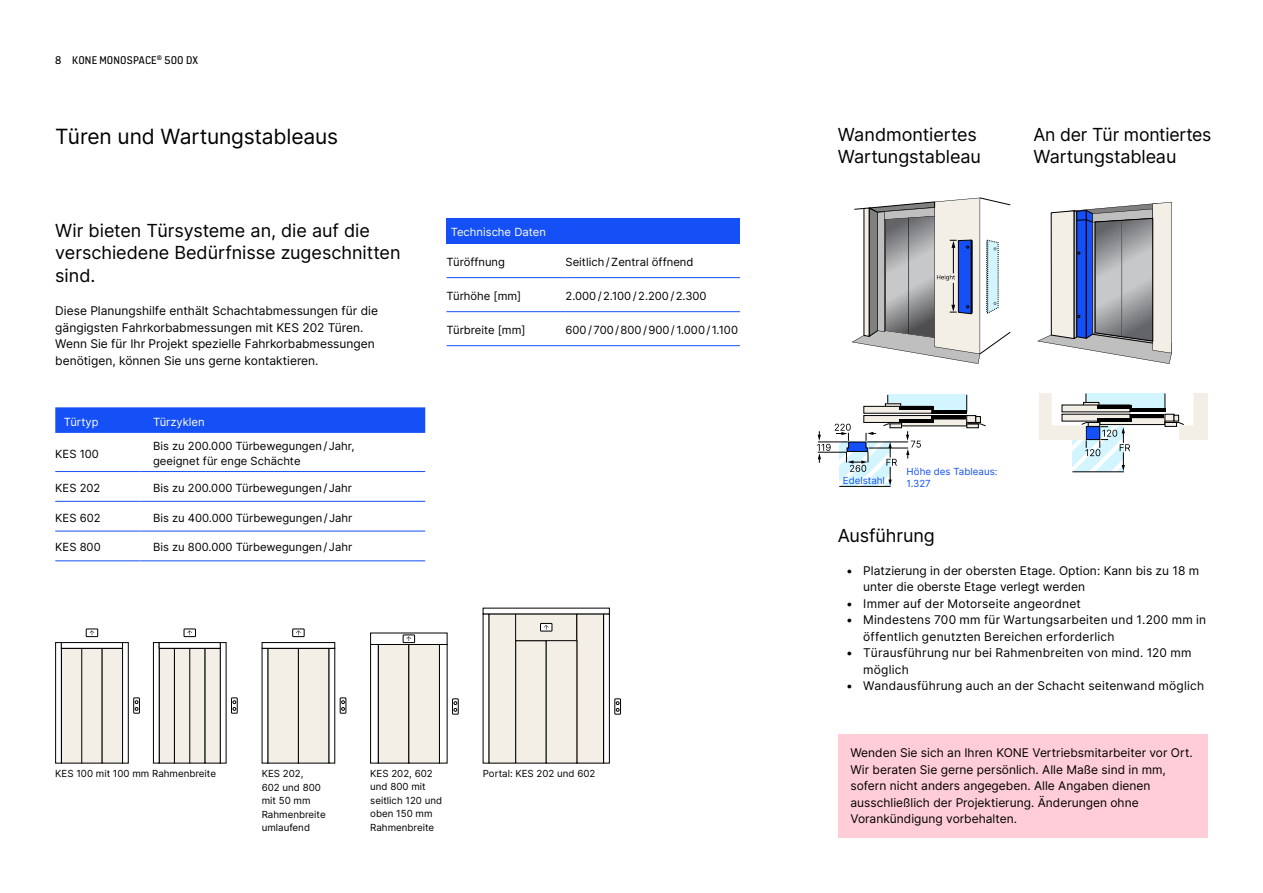
<style>
.page{position:relative;width:1263px;height:893px;background:#fff}
.page>*{position:absolute;margin:0;border:0;box-sizing:border-box;transform-origin:0 0}
.t1{font:21px "Inter";letter-spacing:-.01em;color:#000}
.t2{font:18px/22.5px "Inter";letter-spacing:-.005em;color:#000}
.t3{font:12px/16.5px "Inter";color:#000}
.t4{font:12px/16.5px "Inter";letter-spacing:.02em;color:#000}
.t5{font:12px "KONE Information";letter-spacing:.01em;color:#000}
.t6{font:11.25px/15px "Inter";color:#000}
.t7{font:11.25px "Inter";color:#fff}
.t8{font:9.75px/13.5px "Inter";color:#000}
.t9{font:9.75px/12px "Inter";color:#1450f5}
</style>
<div class="page">
<div style="left:61px;top:648px;width:21px;height:115px;background:#f3eee6"></div>
<div style="left:82px;top:648px;width:20px;height:115px;background:#f3eee6"></div>
<div style="left:102px;top:648px;width:21px;height:115px;background:#f3eee6"></div>
<div style="left:55px;top:642px;width:7px;height:121px;border:1px solid #000"></div>
<div style="left:61px;top:642px;width:62px;height:7px;border:1px solid #000"></div>
<div style="left:122px;top:642px;width:7px;height:121px;border:1px solid #000"></div>
<div style="left:133px;top:697px;width:7px;height:16px;border:1px solid #000"></div>
<svg style="left:135px;top:700px;width:3px;height:11px"></svg>
<div style="left:86px;top:629px;width:12px;height:8px;border:1px solid #000"></div>
<svg style="left:90px;top:630px;width:4px;height:5px"></svg>
<div style="left:159px;top:648px;width:15px;height:115px;background:#f3eee6"></div>
<div style="left:159px;top:648px;width:16px;height:115px;border:1px solid #000"></div>
<div style="left:174px;top:648px;width:16px;height:115px;background:#f3eee6"></div>
<div style="left:174px;top:648px;width:16px;height:115px;border:1px solid #000"></div>
<div style="left:190px;top:648px;width:15px;height:115px;background:#f3eee6"></div>
<div style="left:205px;top:648px;width:15px;height:115px;background:#f3eee6"></div>
<div style="left:153px;top:642px;width:6px;height:121px;border:1px solid #000"></div>
<div style="left:159px;top:642px;width:62px;height:7px;border:1px solid #000"></div>
<div style="left:220px;top:642px;width:6px;height:121px;border:1px solid #000"></div>
<div style="left:231px;top:697px;width:7px;height:16px;border:1px solid #000"></div>
<svg style="left:233px;top:700px;width:3px;height:11px"></svg>
<div style="left:184px;top:629px;width:12px;height:8px;border:1px solid #000"></div>
<svg style="left:187px;top:630px;width:5px;height:5px"></svg>
<div style="left:268px;top:648px;width:30px;height:115px;background:#f3eee6"></div>
<div style="left:298px;top:648px;width:31px;height:115px;background:#f3eee6"></div>
<div style="left:298px;top:648px;width:31px;height:115px;border:1px solid #000"></div>
<div style="left:262px;top:642px;width:73px;height:7px;border:1px solid #000"></div>
<div style="left:340px;top:697px;width:6px;height:16px;border:1px solid #000"></div>
<svg style="left:341px;top:700px;width:4px;height:11px"></svg>
<div style="left:292px;top:629px;width:12px;height:8px;border:1px solid #000"></div>
<svg style="left:296px;top:630px;width:5px;height:5px"></svg>
<div style="left:446px;top:218px;width:294px;height:26px;background:#1450f5"></div>
<hr style="left:446px;top:277px;width:120px;height:1px;background:#1450f5">
<hr style="left:566px;top:277px;width:174px;height:1px;background:#1450f5">
<hr style="left:446px;top:311px;width:120px;height:1px;background:#1450f5">
<hr style="left:566px;top:311px;width:174px;height:1px;background:#1450f5">
<hr style="left:446px;top:345px;width:120px;height:1px;background:#1450f5">
<hr style="left:566px;top:345px;width:174px;height:1px;background:#1450f5">
<svg style="left:55px;top:407px;width:370px;height:26px;background:#1853f5"></svg>
<hr style="left:55px;top:471px;width:85px;height:1px;background:#1450f5">
<hr style="left:140px;top:471px;width:285px;height:1px;background:#1450f5">
<hr style="left:55px;top:501px;width:85px;height:1px;background:#1450f5">
<hr style="left:140px;top:501px;width:285px;height:1px;background:#1450f5">
<hr style="left:55px;top:531px;width:85px;height:1px;background:#1450f5">
<hr style="left:140px;top:531px;width:285px;height:1px;background:#1450f5">
<hr style="left:55px;top:560px;width:85px;height:1px;background:#1450f5">
<hr style="left:140px;top:560px;width:285px;height:1px;background:#1450f5">
<div style="left:838px;top:735px;width:370px;height:103px;background:#ffcdd7"></div>
<div style="left:452px;top:698px;width:7px;height:16px;border:1px solid #000"></div>
<svg style="left:454px;top:701px;width:3px;height:11px"></svg>
<div style="left:378px;top:644px;width:31px;height:119px;background:#f3eee6"></div>
<div style="left:409px;top:644px;width:30px;height:119px;background:#f3eee6"></div>
<div style="left:408px;top:644px;width:32px;height:119px;border:1px solid #000"></div>
<div style="left:370px;top:644px;width:9px;height:119px;border:1px solid #000"></div>
<div style="left:439px;top:644px;width:8px;height:119px;border:1px solid #000"></div>
<div style="left:370px;top:633px;width:77px;height:12px;border:1px solid #000"></div>
<div style="left:403px;top:635px;width:12px;height:8px;border:1px solid #000"></div>
<svg style="left:406px;top:636px;width:5px;height:5px"></svg>
<div style="left:614px;top:698px;width:7px;height:16px;border:1px solid #000"></div>
<svg style="left:616px;top:701px;width:3px;height:11px"></svg>
<div style="left:516px;top:641px;width:30px;height:122px;background:#f3eee6"></div>
<div style="left:489px;top:614px;width:27px;height:149px;background:#f3eee6"></div>
<div style="left:488px;top:613px;width:28px;height:150px;border:1px solid #000"></div>
<div style="left:516px;top:614px;width:61px;height:27px;background:#f3eee6"></div>
<div style="left:515px;top:613px;width:62px;height:28px;border:1px solid #000"></div>
<div style="left:577px;top:614px;width:27px;height:149px;background:#f3eee6"></div>
<div style="left:546px;top:641px;width:31px;height:122px;background:#f3eee6"></div>
<div style="left:603px;top:613px;width:7px;height:150px;border:1px solid #000"></div>
<div style="left:540px;top:623px;width:12px;height:8px;background:#fff"></div>
<div style="left:540px;top:623px;width:12px;height:8px;border:1px solid #000"></div>
<svg style="left:544px;top:625px;width:5px;height:5px"></svg>
<div style="left:888px;top:395px;width:79px;height:17px;background:#d2f5ff"></div>
<div style="left:863px;top:415px;width:69px;height:8px;border:1px solid #000"></div>
<hr style="left:931px;top:410px;width:36px;height:3px;background:#000">
<hr style="left:931px;top:415px;width:36px;height:4px;background:#000">
<div style="left:966px;top:415px;width:10px;height:8px;border:1px solid #000"></div>
<div style="left:885px;top:404px;width:16px;height:5px;background:#cfcbc4"></div>
<div style="left:864px;top:406px;width:68px;height:7px;background:#f3eee6"></div>
<div style="left:863px;top:406px;width:69px;height:7px;border:1px solid #000"></div>
<hr style="left:899px;top:406px;width:35px;height:4px;background:#000">
<hr style="left:839px;top:486px;width:52px;height:1px;background:#000">
<svg style="left:817px;top:416px;width:169px;height:70px"></svg>
<svg style="left:1040px;top:393px;width:168px;height:79px"></svg>
<svg style="left:1037px;top:202px;width:135px;height:162px"></svg>
<svg style="left:852px;top:197px;width:159px;height:167px"></svg>
<p class="t5" style="left:55px;top:52px;width:144px">8 KONE MONOSPACE<sup>®</sup> 500 dx</p>
<h1 class="t1" style="left:55px;top:121px;width:284px">Türen und Wartungstableaus</h1>
<h2 class="t2" style="left:55px;top:219px;width:347px">Wir bieten Türsysteme an, die auf die verschiedene Bedürfnisse zugeschnitten sind.</h2>
<p class="t3" style="left:55px;top:302px;width:324px">Diese Planungshilfe enthält Schachtabmessungen für die gängigsten Fahrkorbabmessungen mit KES 202 Türen.<br>Wenn Sie für Ihr Projekt spezielle Fahrkorbabmessungen benötigen, können Sie uns gerne kontaktieren.</p>
<p class="t7" style="left:64px;top:413px;width:36px">Türtyp</p>
<p class="t7" style="left:153px;top:413px;width:53px">Türzyklen</p>
<p class="t6" style="left:55px;top:446px;width:45px">KES 100</p>
<p class="t6" style="left:153px;top:438px;width:203px">Bis zu 200.000 Türbewegungen/Jahr, geeignet für enge Schächte</p>
<p class="t6" style="left:55px;top:480px;width:47px">KES 202</p>
<p class="t6" style="left:153px;top:480px;width:200px">Bis zu 200.000 Türbewegungen/Jahr</p>
<p class="t6" style="left:55px;top:510px;width:47px">KES 602</p>
<p class="t6" style="left:153px;top:510px;width:201px">Bis zu 400.000 Türbewegungen/Jahr</p>
<p class="t6" style="left:55px;top:540px;width:47px">KES 800</p>
<p class="t6" style="left:153px;top:540px;width:201px">Bis zu 800.000 Türbewegungen/Jahr</p>
<p class="t7" style="left:451px;top:224px;width:97px">Technische Daten</p>
<p class="t6" style="left:446px;top:254px;width:60px">Türöffnung</p>
<p class="t6" style="left:566px;top:254px;width:129px">Seitlich/Zentral öffnend</p>
<p class="t6" style="left:446px;top:288px;width:76px">Türhöhe [mm]</p>
<p class="t6" style="left:566px;top:288px;width:143px">2.000/2.100/2.200/2.300</p>
<p class="t6" style="left:446px;top:322px;width:81px">Türbreite [mm]</p>
<p class="t6" style="left:566px;top:322px;width:174px">600/700/800/900/ 1.000/ 1.100</p>
<p class="t8" style="left:55px;top:767px;width:162px">KES 100 mit 100 mm Rahmenbreite</p>
<p class="t8" style="left:262px;top:767px;width:66px">KES 202,<br>602 und 800 mit 50 mm<br>Rahmenbreite umlaufend</p>
<p class="t8" style="left:370px;top:766px;width:74px">KES 202, 602 und 800 mit seitlich 120 und oben 150 mm<br>Rahmenbreite</p>
<p class="t8" style="left:483px;top:766px;width:114px">Portal: KES 202 und 602</p>
<h2 class="t2" style="left:838px;top:123px;width:145px">Wandmontiertes<br>Wartungstableau</h2>
<h2 class="t2" style="left:1033px;top:123px;width:179px">An der Tür montiertes<br>Wartungstableau</h2>
<p class="t9" style="left:843px;top:474px;width:44px">Edelstahl</p>
<p class="t9" style="left:907px;top:465px;width:92px">Höhe des Tableaus:<br>1.327</p>
<h2 class="t2" style="left:838px;top:524px;width:99px">Ausführung</h2>
<p class="t3" style="left:863px;top:562px;width:337px;text-indent:-17px">• Platzierung in der obersten Etage. Option: Kann bis zu 18 m unter die oberste Etage verlegt werden</p>
<p class="t4" style="left:846px;top:595px;width:236px">• Immer auf der Motorseite angeordnet</p>
<p class="t4" style="left:863px;top:612px;width:345px;text-indent:-17px">• Mindestens 700 mm für Wartungsarbeiten und 1.200 mm in öffentlich genutzten Bereichen erforderlich</p>
<p class="t4" style="left:863px;top:645px;width:330px;text-indent:-17px">• Türausführung nur bei Rahmenbreiten von mind. 120 mm möglich</p>
<p class="t4" style="left:846px;top:678px;width:359px">• Wandausführung auch an der Schacht seitenwand möglich</p>
<p class="t3" style="left:850px;top:745px;width:344px">Wenden Sie sich an Ihren KONE Vertriebsmitarbeiter vor Ort.<br>Wir beraten Sie gerne persönlich. Alle Maße sind in mm, sofern nicht anders angegeben. Alle Angaben dienen ausschließlich der Projektierung. Änderungen ohne Vorankündigung vorbehalten.</p>
</div>
